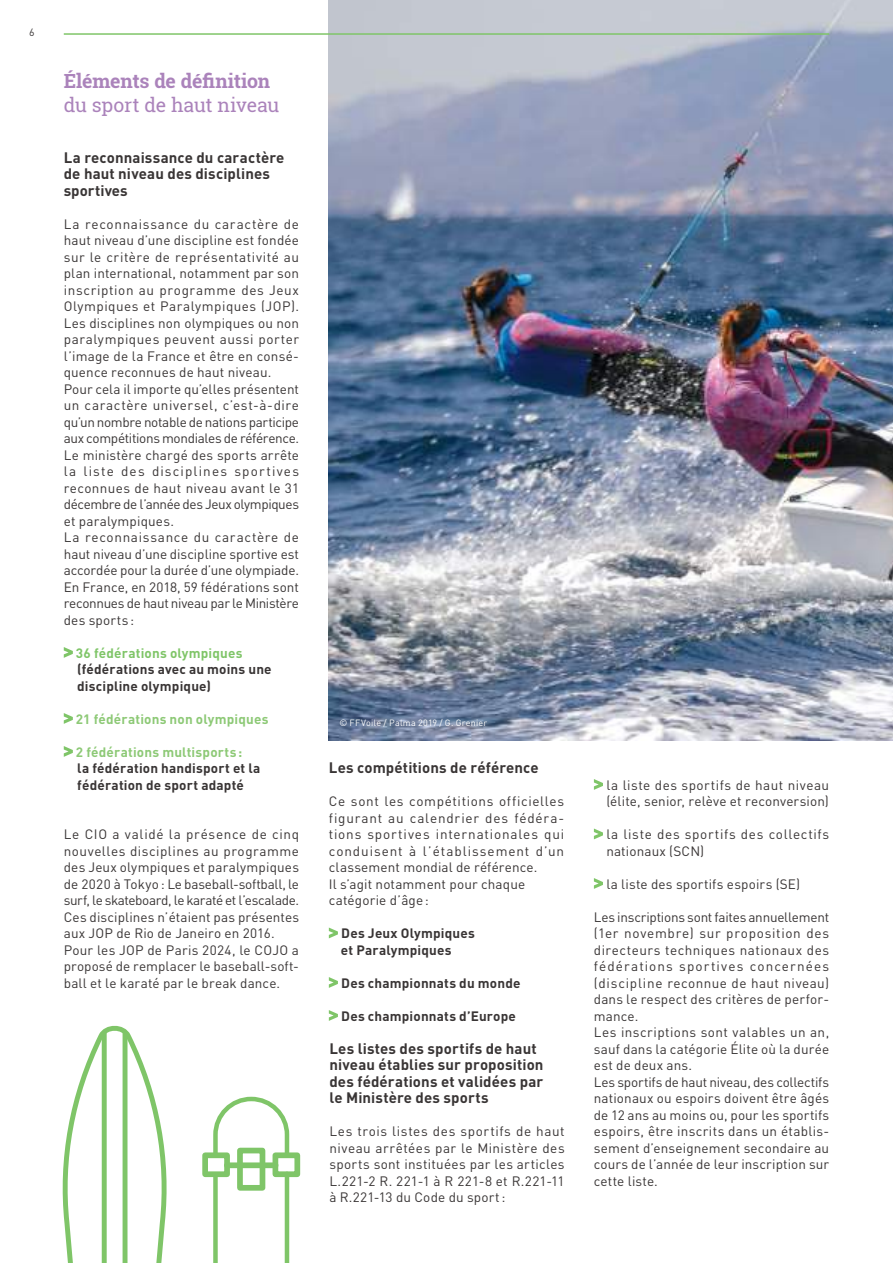
<style>
.page{position:relative;width:893px;height:1263px;background:#fff}
.page>*{position:absolute;margin:0;border:0;box-sizing:border-box;transform-origin:0 0}
.t1{font:700 19.5px "Roboto Slab";letter-spacing:-.01em;color:#ab83bb}
.t2{font:19.5px "Roboto Slab";letter-spacing:-.015em;color:#ab83bb}
.t3{font:700 15px/16.5px "DIN Pro";letter-spacing:.01em;color:#393535}
.t4{font:13.5px/16.5px "DIN Pro";letter-spacing:.015em;color:#393535}
.t5{font:13.5px/16.5px "DIN Pro";letter-spacing:.055em;color:#393535}
.t6{font:700 13.5px/16.5px "DIN Pro";letter-spacing:.015em;color:#393535}
.t7{font:700 13.5px "DIN Pro";letter-spacing:.015em;color:#8dc976}
.t8{font:13.5px/16.5px "DIN Pro";letter-spacing:.045em;color:#393535}
.t9{font:700 13.5px "DIN Pro";letter-spacing:.015em;color:#7fc568}
.t10{font:10.5px "DIN Pro";color:#393535}
.t11{font:9px "DIN Pro";letter-spacing:.025em;color:#fff}
</style>
<div class="page">
<img style="left:329px;top:0;width:564px;height:740px">
<svg style="left:64px;top:647px;width:9px;height:11px"></svg>
<svg style="left:64px;top:713px;width:9px;height:11px"></svg>
<svg style="left:64px;top:746px;width:9px;height:11px"></svg>
<hr style="left:64px;top:33px;width:765px;height:2px;background:#7fc568">
<svg style="left:213px;top:1096px;width:77px;height:64px"></svg>
<svg style="left:213px;top:1171px;width:76px;height:92px"></svg>
<svg style="left:63px;top:1026px;width:104px;height:237px"></svg>
<div style="left:123px;top:1033px;width:5px;height:230px;background:#7fc568"></div>
<div style="left:102px;top:1033px;width:5px;height:230px;background:#7fc568"></div>
<div style="left:202px;top:1152px;width:28px;height:25px;border:6px solid #7fc568"></div>
<div style="left:273px;top:1152px;width:27px;height:25px;border:6px solid #7fc568"></div>
<div style="left:237px;top:1148px;width:28px;height:43px;border:6px solid #7fc568"></div>
<div style="left:227px;top:1162px;width:49px;height:6px;background:#7fc568"></div>
<svg style="left:329px;top:927px;width:9px;height:11px"></svg>
<svg style="left:329px;top:977px;width:9px;height:11px"></svg>
<svg style="left:329px;top:1010px;width:9px;height:11px"></svg>
<svg style="left:594px;top:779px;width:9px;height:11px"></svg>
<svg style="left:594px;top:828px;width:9px;height:11px"></svg>
<svg style="left:594px;top:878px;width:9px;height:11px"></svg>
<p class="t10" style="left:29px;top:25px;width:7px">6</p>
<h1 class="t1" style="left:64px;top:67px;width:208px">Éléments de définition</h1>
<h1 class="t2" style="left:64px;top:91px;width:217px">du sport de haut niveau</h1>
<p class="t3" style="left:64px;top:149px;width:222px">La reconnaissance du caractère de haut niveau des disciplines sportives</p>
<p class="t4" style="left:64px;top:215px;width:237px">La reconnaissance du caractère de haut niveau d’une discipline est fondée sur le critère de représentativité au plan international, notamment par son inscription au programme des Jeux Olympiques et Paralympiques (JOP).<br>Les disciplines non olympiques ou non paralympiques peuvent aussi porter l’image de la France et être en consé&shy;quence reconnues de haut niveau.<br>Pour cela il importe qu’elles présentent un caractère universel, c’est-à-dire qu’un nombre notable de nations participe aux compétitions mondiales de référence.<br>Le ministère chargé des sports arrête la liste des disciplines sportives reconnues de haut niveau avant le 31 décembre de l’année des Jeux olympiques et paralympiques.<br>La reconnaissance du caractère de haut niveau d’une discipline sportive est accordée pour la durée d’une olympiade.<br>En France, en 2018, 59 fédérations sont reconnues de haut niveau par le Ministère des sports:</p>
<p class="t9" style="left:76px;top:644px;width:168px">36 fédérations olympiques</p>
<p class="t6" style="left:77px;top:661px;width:196px">(fédérations avec au moins une discipline olympique)</p>
<p class="t7" style="left:76px;top:710px;width:194px">21 fédérations non olympiques</p>
<p class="t7" style="left:76px;top:743px;width:168px">2 fédérations multisports:</p>
<p class="t6" style="left:77px;top:760px;width:185px">la fédération handisport et la fédération de sport adapté</p>
<p class="t4" style="left:64px;top:826px;width:237px">Le CIO a validé la présence de cinq nouvelles disciplines au programme des Jeux olympiques et paralympiques de 2020 à Tokyo: Le baseball-softball, le surf, le skateboard, le karaté et l’escalade.<br>Ces disciplines n’étaient pas présentes aux JOP de Rio de Janeiro en 2016.<br>Pour les JOP de Paris 2024, le COJO a proposé de remplacer le baseball-soft&shy;ball et le karaté par le break dance.</p>
<p class="t11" style="left:339px;top:717px;width:149px">© FFVoile / Palma 2019 / G. Grenier</p>
<p class="t3" style="left:329px;top:759px;width:211px">Les compétitions de référence</p>
<p class="t5" style="left:329px;top:793px;width:237px">Ce sont les compétitions officielles figurant au calendrier des fédéra&shy;tions sportives internationales qui conduisent à l’établissement d’un classement mondial de référence.<br>Il s’agit notamment pour chaque catégorie d’âge:</p>
<p class="t6" style="left:341px;top:925px;width:136px">Des Jeux Olympiques et Paralympiques</p>
<p class="t6" style="left:341px;top:974px;width:181px">Des championnats du monde</p>
<p class="t6" style="left:341px;top:1007px;width:176px">Des championnats d’Europe</p>
<p class="t3" style="left:329px;top:1040px;width:216px">Les listes des sportifs de haut niveau établies sur proposition des fédérations et validées par le Ministère des sports</p>
<p class="t4" style="left:329px;top:1123px;width:237px;text-align:justify">Les trois listes des sportifs de haut niveau arrêtées par le Ministère des sports sont instituées par les articles L.221-2 R. 221-1 à R 221-8 et R.221-11 à R.221-13 du Code du sport:</p>
<p class="t4" style="left:606px;top:776px;width:224px">la liste des sportifs de haut niveau (élite, senior, relève et reconversion)</p>
<p class="t8" style="left:606px;top:826px;width:224px">la liste des sportifs des collectifs nationaux (SCN)</p>
<p class="t4" style="left:606px;top:875px;width:195px">la liste des sportifs espoirs (SE)</p>
<p class="t4" style="left:594px;top:908px;width:237px">Les inscriptions sont faites annuellement (1er novembre) sur proposition des directeurs techniques nationaux des fédérations sportives concernées (discipline reconnue de haut niveau) dans le respect des critères de perfor&shy;mance.<br>Les inscriptions sont valables un an, sauf dans la catégorie Élite où la durée est de deux ans.<br>Les sportifs de haut niveau, des collectifs nationaux ou espoirs doivent être âgés de 12 ans au moins ou, pour les sportifs espoirs, être inscrits dans un établis&shy;sement d’enseignement secondaire au cours de l’année de leur inscription sur cette liste.</p>
</div>
